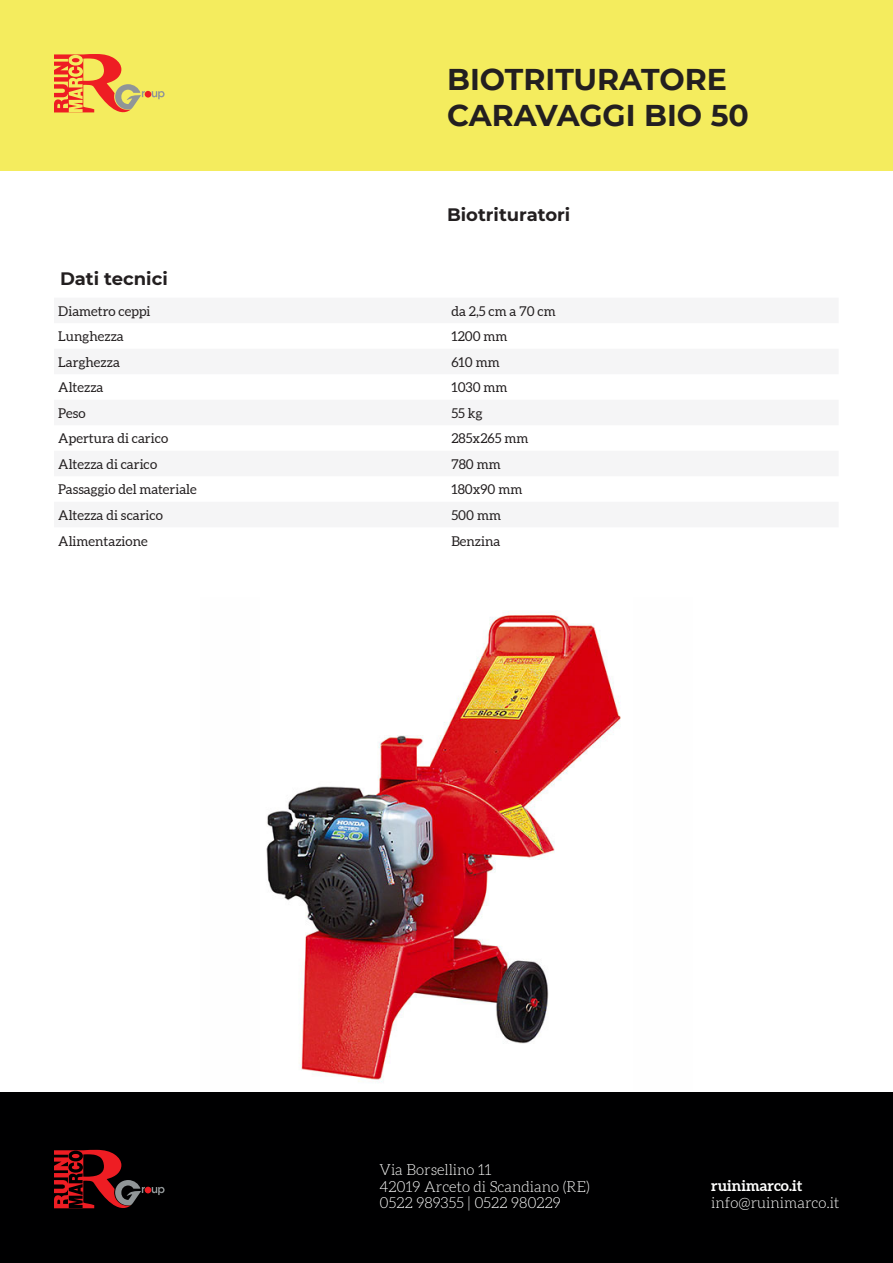
<style>
.page{position:relative;width:893px;height:1263px;background:#fff}
.page>*{position:absolute;margin:0;border:0;box-sizing:border-box;transform-origin:0 0}
.t1{font:700 30px/36px "Montserrat";color:#231f20}
.t2{font:700 18px "Montserrat";color:#231f20}
.t3{font:300 15px/16.5px "Aleo";color:#fff}
.t4{font:700 15px "Aleo";color:#fff}
.t5{font:13.5px "Aleo";color:#231f20}
</style>
<div class="page">
<div style="left:0;top:0;width:893px;height:170px;background:#f4ec5e"></div>
<div style="left:0;top:1093px;width:893px;height:170px;background:#000001"></div>
<svg style="left:152px;top:91px;width:13px;height:8px"></svg>
<div style="left:145px;top:91px;width:6px;height:7px;background:#ee1d23;border-radius:50%"></div>
<svg style="left:54px;top:54px;width:91px;height:59px"></svg>
<svg style="left:54px;top:1150px;width:111px;height:59px"></svg>
<img style="left:266px;top:611px;width:355px;height:471px">
<p class="t1" style="left:447px;top:60px;width:303px">BIOTRITURATORE<br>CARAVAGGI BIO 50</p>
<p class="t2" style="left:447px;top:202px;width:125px">Biotrituratori</p>
<p class="t2" style="left:60px;top:266px;width:109px">Dati tecnici</p>
<p class="t5" style="left:58px;top:303px;width:94px">Diametro ceppi</p>
<p class="t5" style="left:451px;top:303px;width:106px">da 2,5 cm a 70 cm</p>
<p class="t5" style="left:58px;top:329px;width:67px">Lunghezza</p>
<p class="t5" style="left:451px;top:329px;width:58px">1200 mm</p>
<p class="t5" style="left:58px;top:354px;width:63px">Larghezza</p>
<p class="t5" style="left:451px;top:354px;width:50px">610 mm</p>
<p class="t5" style="left:58px;top:380px;width:47px">Altezza</p>
<p class="t5" style="left:451px;top:380px;width:58px">1030 mm</p>
<p class="t5" style="left:58px;top:405px;width:29px">Peso</p>
<p class="t5" style="left:451px;top:405px;width:33px">55 kg</p>
<p class="t5" style="left:58px;top:431px;width:111px">Apertura di carico</p>
<p class="t5" style="left:451px;top:431px;width:79px">285x265 mm</p>
<p class="t5" style="left:58px;top:456px;width:100px">Altezza di carico</p>
<p class="t5" style="left:451px;top:456px;width:51px">780 mm</p>
<p class="t5" style="left:58px;top:482px;width:140px">Passaggio del materiale</p>
<p class="t5" style="left:451px;top:482px;width:73px">180x90 mm</p>
<p class="t5" style="left:58px;top:507px;width:106px">Altezza di scarico</p>
<p class="t5" style="left:451px;top:507px;width:51px">500 mm</p>
<p class="t5" style="left:58px;top:533px;width:91px">Alimentazione</p>
<p class="t5" style="left:451px;top:533px;width:51px">Benzina</p>
<p class="t3" style="left:380px;top:1163px;width:212px">Via Borsellino 11<br>42019 Arceto di Scandiano (RE)<br>0522 989355 | 0522 980229</p>
<p class="t4" style="left:711px;top:1176px;width:93px">ruinimarco.it</p>
<p class="t3" style="left:711px;top:1195px;width:130px">info@ruinimarco.it</p>
</div>
